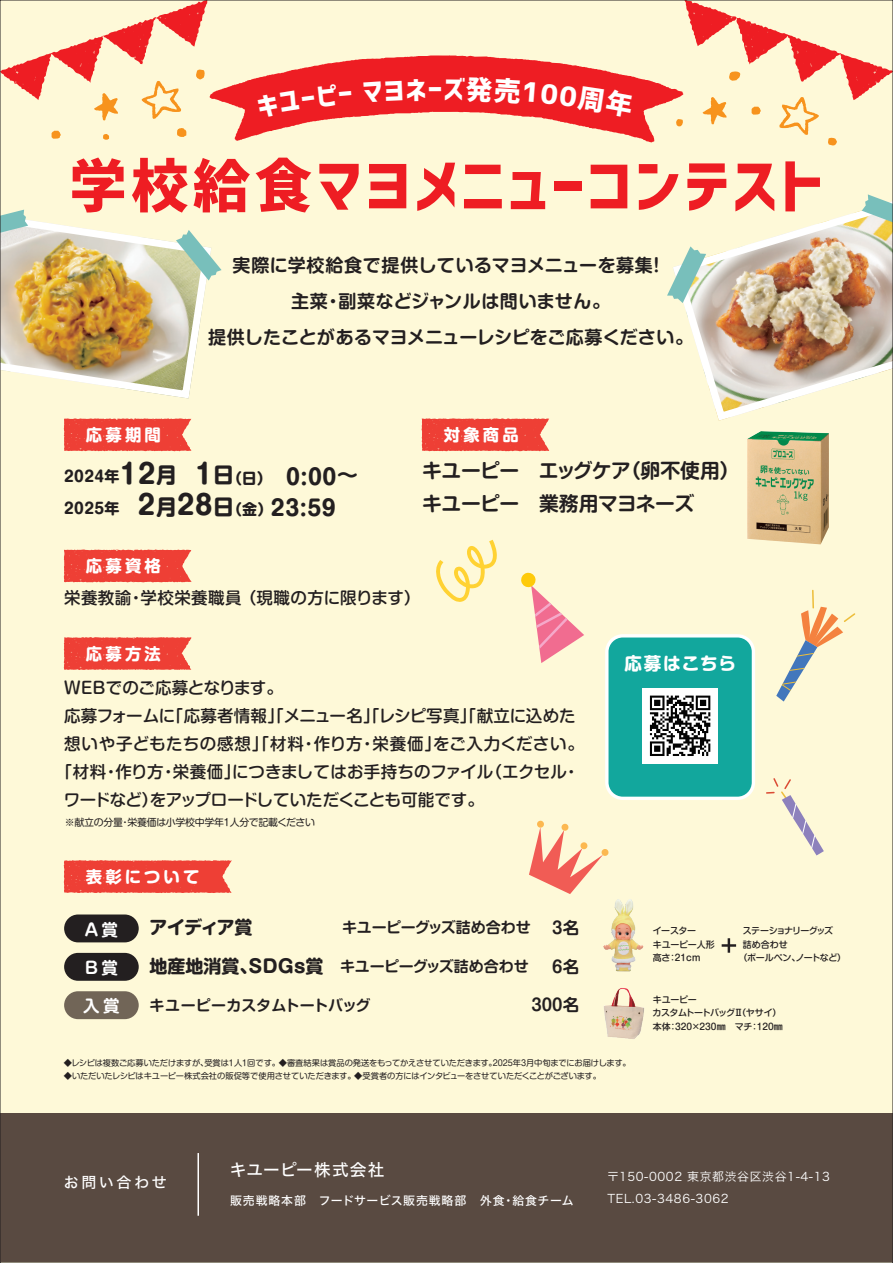
<style>
.page{position:relative;width:893px;height:1263px;background:#fef9d8}
.page>*{position:absolute;margin:0;border:0;box-sizing:border-box;transform-origin:0 0}
.t1{font:61.2px "Corporate Logo Bold";letter-spacing:.05em;color:#ee1d23}
.t2{font:26.7px "Corporate Logo Bold";color:#fff}
.t3{font:700 19.8px/33px "Shin M Go Pro De";letter-spacing:-.02em;color:#231f20}
.t4{font:700 18px/36px "Shin M Go Pro De";letter-spacing:.01em;color:#231f20;text-align:center}
.t5{font:700 17.55px "Shin M Go Pro";letter-spacing:.065em;color:#fff}
.t6{font:16.65px "Hiragino Sans W5";letter-spacing:.05em;color:#fff}
.t7{font:500 16.5px "Shin M Go Pro";color:#231f20}
.t8{font:500 16.5px "Shin M Go Pro";letter-spacing:.03em;color:#231f20}
.t9{font:500 16.5px "Shin M Go Pro";letter-spacing:-.025em;color:#231f20}
.t10{font:500 16.5px "Shin M Go Pro";letter-spacing:.025em;color:#231f20}
.t11{font:500 16.5px "Shin M Go Pro";letter-spacing:-.035em;color:#231f20}
.t12{font:700 16.5px "Shin M Go Pro De";color:#231f20}
.t13{font:700 16.5px "Shin M Go Pro De";color:#fff}
.t14{font:700 16.35px "Shin M Go Pro";letter-spacing:.195em;color:#fff}
.t15{font:700 15px "Shin M Go Pro De";letter-spacing:-.01em;color:#231f20}
.t16{font:700 15px/31.3px "Shin M Go Pro";letter-spacing:.025em;color:#231f20}
.t17{font:15px "Hiragino Sans W5";letter-spacing:.175em;color:#fff}
.t18{font:11.85px "Hiragino Sans W3";letter-spacing:.05em;color:#fff}
.t19{font:11.85px "Hiragino Sans W5";letter-spacing:.075em;color:#fff}
.t20{font:9.9px "Shin M Go Pro";letter-spacing:-.025em;color:#231f20}
.t21{font:500 9px/13.5px "Shin M Go Pro";letter-spacing:-.04em;color:#231f20}
.t22{font:500 9px "Shin M Go Pro";letter-spacing:-.095em;color:#231f20}
.t23{font:8.25px "Shin M Go Pro";letter-spacing:-.01em;color:#231f20}
.s1{font-size:57.45px}
.s2{font-size:26.85px}
.s3{font-size:21.45px}
.s4{font-family:"Shin M Go Pro";font-size:18px}
.s5{font-size:16.5px}
</style>
<div class="page">
<svg style="left:64px;top:549px;width:128px;height:33px;background:#ef4c40"></svg>
<img style="left:747px;top:431px;width:82px;height:113px">
<svg style="left:64px;top:860px;width:168px;height:33px;background:#ee4a3e"></svg>
<svg style="left:605px;top:634px;width:150px;height:166px;background:#49b0a9"></svg>
<svg style="left:766px;top:778px;width:58px;height:77px"></svg>
<svg style="left:776px;top:590px;width:79px;height:111px"></svg>
<svg style="left:521px;top:572px;width:63px;height:91px"></svg>
<img style="left:2px;top:210px;width:220px;height:188px">
<img style="left:683px;top:210px;width:208px;height:211px">
<svg style="left:862px;top:194px;width:29px;height:36px"></svg>
<svg style="left:667px;top:246px;width:39px;height:57px"></svg>
<svg style="left:64px;top:637px;width:127px;height:33px;background:#ee4b3f"></svg>
<svg style="left:529px;top:820px;width:80px;height:74px"></svg>
<svg style="left:436px;top:540px;width:61px;height:62px"></svg>
<svg style="left:422px;top:418px;width:127px;height:33px;background:#ee4b3f"></svg>
<svg style="left:64px;top:418px;width:127px;height:33px;background:#ee4b3f"></svg>
<div style="left:0;top:1113px;width:893px;height:149px;background:#594a41"></div>
<hr style="left:197px;top:1153px;width:2px;height:63px;background:#fff">
<img style="left:596px;top:891px;width:48px;height:77px">
<img style="left:604px;top:968px;width:40px;height:71px">
<div style="left:64px;top:914px;width:75px;height:28px;background:#231f20;border-radius:14px"></div>
<div style="left:64px;top:953px;width:75px;height:28px;background:#231f20;border-radius:14px"></div>
<div style="left:64px;top:991px;width:75px;height:28px;background:#716557;border-radius:14px"></div>
<hr style="left:722px;top:944px;width:14px;height:3px;background:#231f20">
<svg style="left:728px;top:938px;width:2px;height:15px"></svg>
<svg style="left:0;top:0;width:893px;height:146px"></svg>
<h2 class="t2" style="left:428px;top:71px;width:16px">ー</h2>
<h1 class="t1" style="left:69px;top:144px;width:755px"><span class="s1">学校給食</span>マヨメニューコンテスト</h1>
<h3 class="t4" style="left:208px;top:245px;width:486px">実際に学校給食で提供しているマヨメニューを募集！<br>主菜・副菜などジャンルは問いません。<br>提供したことがあるマヨメニューレシピをご応募ください。</h3>
<h3 class="t14" style="left:86px;top:422px;width:77px">応募期間</h3>
<h3 class="t16" style="left:64px;top:459px;width:296px">2024年<span class="s2">12</span><span class="s3">月</span> <span class="s2">1</span><span class="s3">日</span>（日） <span class="s3">0:00～<br></span>2025年 <span class="s2">2</span><span class="s3">月</span><span class="s2">28</span><span class="s3">日</span>（金）<span class="s3">23:59</span></h3>
<h3 class="t14" style="left:444px;top:422px;width:77px">対象商品</h3>
<h3 class="t3" style="left:422px;top:451px;width:319px">キユーピー　エッグケア（卵不使用）キユーピー　業務用マヨネーズ</h3>
<h3 class="t14" style="left:86px;top:553px;width:77px">応募資格</h3>
<h3 class="t10" style="left:64px;top:584px;width:358px">栄養教諭・学校栄養職員 （現職の方に限ります）</h3>
<h3 class="t14" style="left:86px;top:640px;width:77px">応募方法</h3>
<h3 class="t11" style="left:64px;top:674px;width:220px">ＷＥＢでのご応募となります。</h3>
<h3 class="t7" style="left:64px;top:702px;width:513px">応募フォームに「応募者情報」「メニュー名」「レシピ写真」「献立に込めた</h3>
<h3 class="t8" style="left:64px;top:730px;width:521px">想いや子どもたちの感想」「材料・作り方・栄養価」をご入力ください。</h3>
<h3 class="t7" style="left:56px;top:758px;width:525px">「材料・作り方・栄養価」につきましてはお手持ちのファイル（エクセル・</h3>
<h3 class="t9" style="left:64px;top:786px;width:422px">ワードなど）をアップロードしていただくことも可能です。</h3>
<p class="t20" style="left:65px;top:814px;width:252px">※献立の分量・栄養価は小学校中学年1人分で記載ください</p>
<h3 class="t14" style="left:86px;top:863px;width:115px">表彰について</h3>
<h3 class="t13" style="left:85px;top:916px;width:35px">A賞</h3>
<h3 class="t15" style="left:149px;top:915px;width:383px"><span class="s4">アイディア賞　</span><span class="s5">　　　　</span> キユーピーグッズ詰め合わせ</h3>
<h3 class="t12" style="left:552px;top:915px;width:28px">3名</h3>
<h3 class="t13" style="left:85px;top:954px;width:35px">B賞</h3>
<h3 class="t15" style="left:150px;top:954px;width:381px"><span class="s4">地産地消賞、SDGｓ賞</span> キユーピーグッズ詰め合わせ</h3>
<h3 class="t12" style="left:552px;top:953px;width:28px">6名</h3>
<h3 class="t13" style="left:83px;top:993px;width:38px">入賞</h3>
<h3 class="t15" style="left:150px;top:993px;width:222px">キユーピーカスタムトートバッグ</h3>
<h3 class="t12" style="left:531px;top:991px;width:49px">300名</h3>
<h3 class="t5" style="left:624px;top:649px;width:113px">応募はこちら</h3>
<p class="t21" style="left:653px;top:923px;width:64px">イースター<br>キユーピー人形高さ：21ｃｍ</p>
<p class="t22" style="left:743px;top:923px;width:92px">ステーショナリーグッズ</p>
<p class="t21" style="left:743px;top:936px;width:46px">詰め合わせ</p>
<p class="t21" style="left:738px;top:950px;width:109px">（ボールペン、ノートなど）</p>
<p class="t21" style="left:652px;top:991px;width:132px">キユーピー<br>カスタムトートバッグⅡ（ヤサイ）本体：320×230㎜　マチ：120㎜</p>
<p class="t23" style="left:64px;top:1056px;width:568px">◆レシピは複数ご応募いただけますが、受賞は1人1回です。◆審査結果は賞品の発送をもってかえさせていただきます。2025年3月中旬までにお届けします。</p>
<p class="t23" style="left:64px;top:1069px;width:539px">◆いただいたレシピはキユーピー株式会社の販促等で使用させていただきます。◆受賞者の方にはインタビューをさせていただくことがございます。</p>
<h3 class="t17" style="left:64px;top:1169px;width:104px">お問い合わせ</h3>
<h3 class="t6" style="left:230px;top:1155px;width:156px">キユーピー株式会社</h3>
<h3 class="t18" style="left:607px;top:1166px;width:224px">〒150-0002 東京都渋谷区渋谷1-4-13</h3>
<h3 class="t19" style="left:230px;top:1189px;width:345px">販売戦略本部　フードサービス販売戦略部　外食・給食チーム</h3>
<h3 class="t18" style="left:608px;top:1188px;width:123px">TEL.03-3486-3062</h3>
</div>
